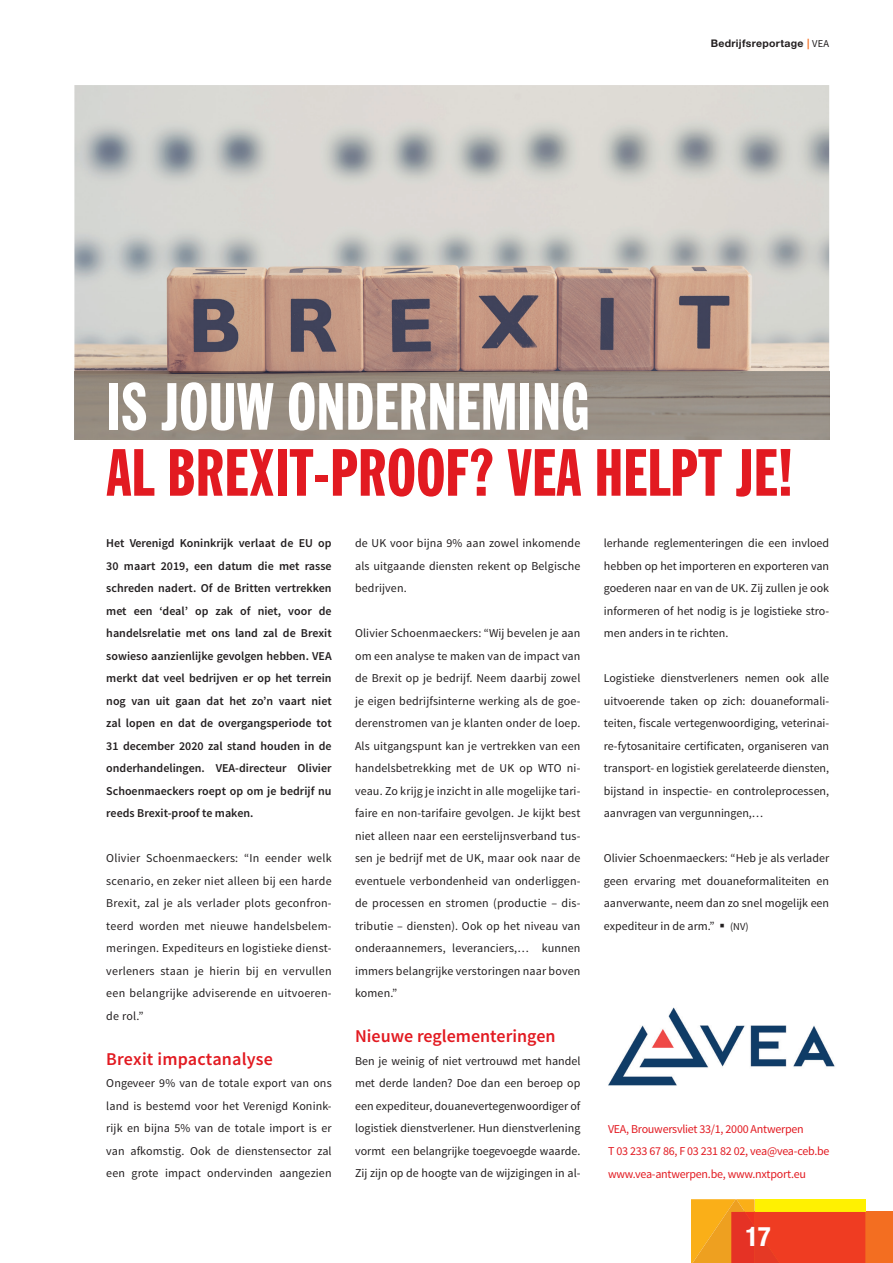
<style>
.page{position:relative;width:893px;height:1263px;background:#fff}
.page>*{position:absolute;margin:0;border:0;box-sizing:border-box;transform-origin:0 0}
.t1{font:extra-condensed 66px "Franklin Gothic BT";color:#e21a21}
.t2{font:extra-condensed 66px "Franklin Gothic BT";color:#fff}
.t3{font:700 condensed 27px "Helvetica Neue LT Pro";color:#fff}
.t4{font:600 18px "Source Sans Pro";color:#e21a21}
.t5{font:12px/22.5px "Source Sans Pro";color:#231f20;text-align:justify}
.t6{font:600 12px/22.5px "Source Sans Pro";color:#231f20;text-align:justify}
.t7{font:12px/22.5px "Source Sans Pro";letter-spacing:-.02em;color:#e21a21}
.t8{font:700 10.5px "Helvetica Neue LT Pro";letter-spacing:.03em;color:#231f20}
.s1{color:#f36e21}
.s2{font-family:"Source Sans Pro";font-weight:400}
.s3{font-size:10.5px}
</style>
<div class="page">
<img style="left:74px;top:85px;width:755px;height:287px">
<img style="left:74px;top:372px;width:755px;height:68px">
<img style="left:608px;top:1007px;width:227px;height:79px">
<div style="left:731px;top:1212px;width:162px;height:51px;background:#f36e21"></div>
<svg style="left:691px;top:1199px;width:174px;height:64px;background:#f16e1d"></svg>
<p class="t8" style="left:711px;top:37px;width:120px">Bedrijfsreportage <span class="s1">|</span> <span class="s2">VEA</span></p>
<h1 class="t2" style="left:106px;top:368px;width:484px">IS JOUW ONDERNEMING</h1>
<h1 class="t1" style="left:106px;top:434px;width:688px">AL BREXIT-PROOF? VEA HELPT JE!</h1>
<p class="t6" style="left:106px;top:532px;width:227px">Het Verenigd Koninkrijk verlaat de EU op 30 maart 2019, een datum die met rasse schreden nadert. Of de Britten vertrekken met een ‘deal’ op zak of niet, voor de handelsrelatie met ons land zal de Brexit sowieso aanzienlijke gevolgen hebben. VEA merkt dat veel bedrijven er op het terrein nog van uit gaan dat het zo’n vaart niet zal lopen en dat de overgangsperiode tot 31 december 2020 zal stand houden in de onderhandelingen. VEA-directeur Olivier Schoenmaeckers roept op om je bedrijf nu reeds Brexit-proof te maken.</p>
<p class="t5" style="left:106px;top:847px;width:227px">Olivier Schoenmaeckers: “In eender welk scenario, en zeker niet alleen bij een harde Brexit, zal je als verlader plots geconfron&shy;teerd worden met nieuwe handelsbelem&shy;meringen. Expediteurs en logistieke dienst&shy;verleners staan je hierin bij en vervullen een belangrijke adviserende en uitvoeren&shy;de rol.”</p>
<h3 class="t4" style="left:106px;top:1047px;width:168px">Brexit impactanalyse</h3>
<p class="t5" style="left:106px;top:1072px;width:227px">Ongeveer 9% van de totale export van ons land is bestemd voor het Verenigd Konink&shy;rijk en bijna 5% van de totale import is er van afkomstig. Ook de dienstensector zal een grote impact ondervinden aangezien</p>
<p class="t5" style="left:355px;top:532px;width:227px">de UK voor bijna 9% aan zowel inkomende als uitgaande diensten rekent op Belgische bedrijven.</p>
<p class="t5" style="left:355px;top:622px;width:227px">Olivier Schoenmaeckers: “Wij bevelen je aan om een analyse te maken van de impact van de Brexit op je bedrijf. Neem daarbij zowel je eigen bedrijfsinterne werking als de goe&shy;derenstromen van je klanten onder de loep.<br>Als uitgangspunt kan je vertrekken van een handelsbetrekking met de UK op WTO ni&shy;veau. Zo krijg je inzicht in alle mogelijke tari&shy;faire en non-tarifaire gevolgen. Je kijkt best niet alleen naar een eerstelijnsverband tus&shy;sen je bedrijf met de UK, maar ook naar de eventuele verbondenheid van onderliggen&shy;de processen en stromen (productie – dis&shy;tributie – diensten). Ook op het niveau van onderaannemers, leveranciers,… kunnen immers belangrijke verstoringen naar boven komen.”</p>
<h3 class="t4" style="left:355px;top:1025px;width:202px">Nieuwe reglementeringen</h3>
<p class="t5" style="left:355px;top:1050px;width:227px">Ben je weinig of niet vertrouwd met handel met derde landen? Doe dan een beroep op een expediteur, douanevertegenwoordiger of logistiek dienstverlener. Hun dienstverlening vormt een belangrijke toegevoegde waarde.<br>Zij zijn op de hoogte van de wijzigingen in al-</p>
<p class="t5" style="left:604px;top:532px;width:227px">lerhande reglementeringen die een invloed hebben op het importeren en exporteren van goederen naar en van de UK. Zij zullen je ook informeren of het nodig is je logistieke stro&shy;men anders in te richten.</p>
<p class="t5" style="left:604px;top:667px;width:227px">Logistieke dienstverleners nemen ook alle uitvoerende taken op zich: douaneformali&shy;teiten, fiscale vertegenwoordiging, veterinai&shy;re-fytosanitaire certificaten, organiseren van transport- en logistiek gerelateerde diensten, bijstand in inspectie- en controleprocessen, aanvragen van vergunningen,…</p>
<p class="t5" style="left:604px;top:847px;width:227px">Olivier Schoenmaeckers: “Heb je als verlader geen ervaring met douaneformaliteiten en aanverwante, neem dan zo snel mogelijk een expediteur in de arm.” ▪ <span class="s3">(NV)</span></p>
<p class="t7" style="left:608px;top:1118px;width:223px">VEA, Brouwersvliet 33/1, 2000 Antwerpen<br>T 03 233 67 86, F 03 231 82 02, vea@vea-ceb.be www.vea-antwerpen.be, www.nxtport.eu</p>
<h2 class="t3" style="left:745px;top:1220px;width:27px">17</h2>
</div>
